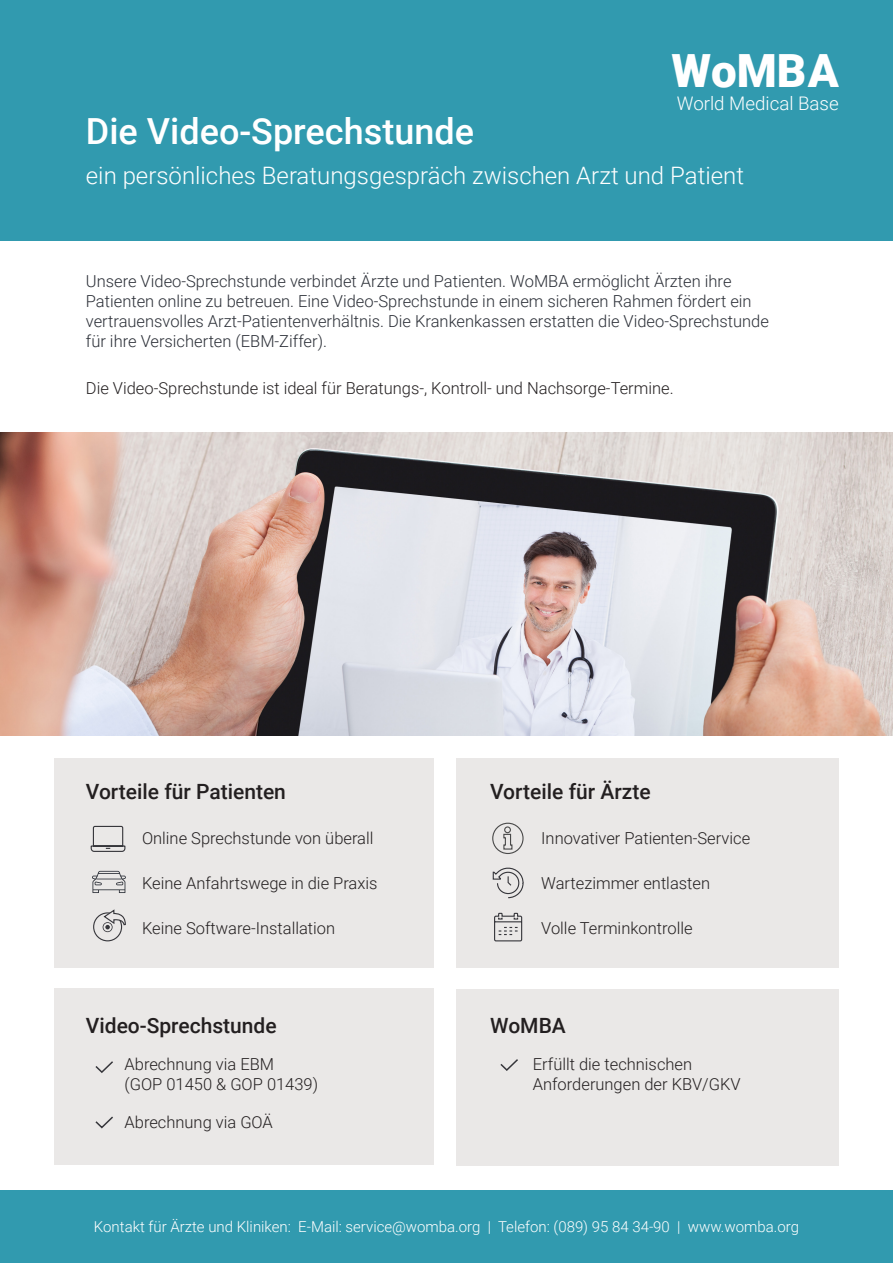
<style>
.page{position:relative;width:893px;height:1263px;background:#fff}
.page>*{position:absolute;margin:0;border:0;box-sizing:border-box;transform-origin:0 0}
.t1{font:900 45.75px "Roboto";color:#fff}
.t2{font:500 36px "Roboto";color:#fff}
.t3{font:300 24px "Roboto";color:#fff}
.t4{font:500 21px "Roboto";color:#231f20}
.t5{font:300 18.75px "Roboto";color:#fff}
.t6{font:300 16.5px "Roboto";color:#231f20}
.t7{font:300 16.5px/19.8px "Roboto";color:#2b2f37}
.t8{font:300 15px "Roboto";color:#fff}
</style>
<div class="page">
<div style="left:456px;top:989px;width:383px;height:176px;background:#e5e3e2"></div>
<div style="left:54px;top:988px;width:379px;height:176px;background:#e5e3e2"></div>
<div style="left:456px;top:758px;width:383px;height:209px;background:#e5e3e2"></div>
<div style="left:54px;top:758px;width:379px;height:209px;background:#e5e3e2"></div>
<div style="left:0;top:0;width:893px;height:240px;background:#319aaf"></div>
<div style="left:0;top:1191px;width:893px;height:72px;background:#319aaf"></div>
<img style="left:0;top:432px;width:893px;height:304px">
<svg style="left:92px;top:871px;width:34px;height:22px"></svg>
<svg style="left:492px;top:822px;width:32px;height:32px"></svg>
<svg style="left:492px;top:867px;width:32px;height:32px"></svg>
<svg style="left:494px;top:912px;width:29px;height:30px"></svg>
<svg style="left:90px;top:825px;width:36px;height:27px"></svg>
<svg style="left:95px;top:1061px;width:18px;height:12px"></svg>
<svg style="left:500px;top:1059px;width:18px;height:12px"></svg>
<svg style="left:95px;top:1116px;width:18px;height:13px"></svg>
<div style="left:93px;top:912px;width:29px;height:29px;border:1px solid #36363b;border-radius:50%"></div>
<svg style="left:103px;top:909px;width:23px;height:23px"></svg>
<h1 class="t1" style="left:671px;top:38px;width:169px">WoMBA</h1>
<p class="t5" style="left:677px;top:90px;width:164px">World Medical Base</p>
<p class="t2" style="left:86px;top:106px;width:390px">Die Video-Sprechstunde</p>
<p class="t3" style="left:86px;top:159px;width:660px">ein persönliches Beratungsgespräch zwischen Arzt und Patient</p>
<p class="t7" style="left:86px;top:271px;width:685px">Unsere Video-Sprechstunde verbindet Ärzte und Patienten. WoMBA ermöglicht Ärzten ihre Patienten online zu betreuen. Eine Video-Sprechstunde in einem sicheren Rahmen fördert ein vertrauensvolles Arzt-Patientenverhältnis. Die Krankenkassen erstatten die Video-Sprechstunde für ihre Versicherten (EBM-Ziffer).</p>
<p class="t6" style="left:86px;top:376px;width:589px">Die Video-Sprechstunde ist ideal für Beratungs-, Kontroll- und Nachsorge-Termine.</p>
<p class="t4" style="left:86px;top:776px;width:202px">Vorteile für Patienten</p>
<p class="t6" style="left:142px;top:826px;width:233px">Online Sprechstunde von überall</p>
<p class="t6" style="left:142px;top:871px;width:237px">Keine Anfahrtswege in die Praxis</p>
<p class="t6" style="left:142px;top:916px;width:195px">Keine Software-Installation</p>
<p class="t4" style="left:490px;top:776px;width:162px">Vorteile für Ärzte</p>
<p class="t6" style="left:541px;top:826px;width:210px">Innovativer Patienten-Service</p>
<p class="t6" style="left:541px;top:871px;width:170px">Wartezimmer entlasten</p>
<p class="t6" style="left:541px;top:916px;width:153px">Volle Terminkontrolle</p>
<p class="t4" style="left:86px;top:1010px;width:192px">Video-Sprechstunde</p>
<p class="t4" style="left:490px;top:1010px;width:77px">WoMBA</p>
<p class="t6" style="left:125px;top:1052px;width:151px">Abrechnung via EBM</p>
<p class="t6" style="left:125px;top:1072px;width:195px">(GOP 01450 &amp; GOP 01439)</p>
<p class="t6" style="left:125px;top:1110px;width:150px">Abrechnung via GOÄ</p>
<p class="t6" style="left:533px;top:1052px;width:161px">Erfüllt die technischen</p>
<p class="t6" style="left:533px;top:1072px;width:209px">Anforderungen der KBV/GKV</p>
<p class="t8" style="left:94px;top:1216px;width:706px">Kontakt für Ärzte und Kliniken: E-Mail: service@womba.org | Telefon: (089) 95 84 34-90 | www.womba.org</p>
</div>
